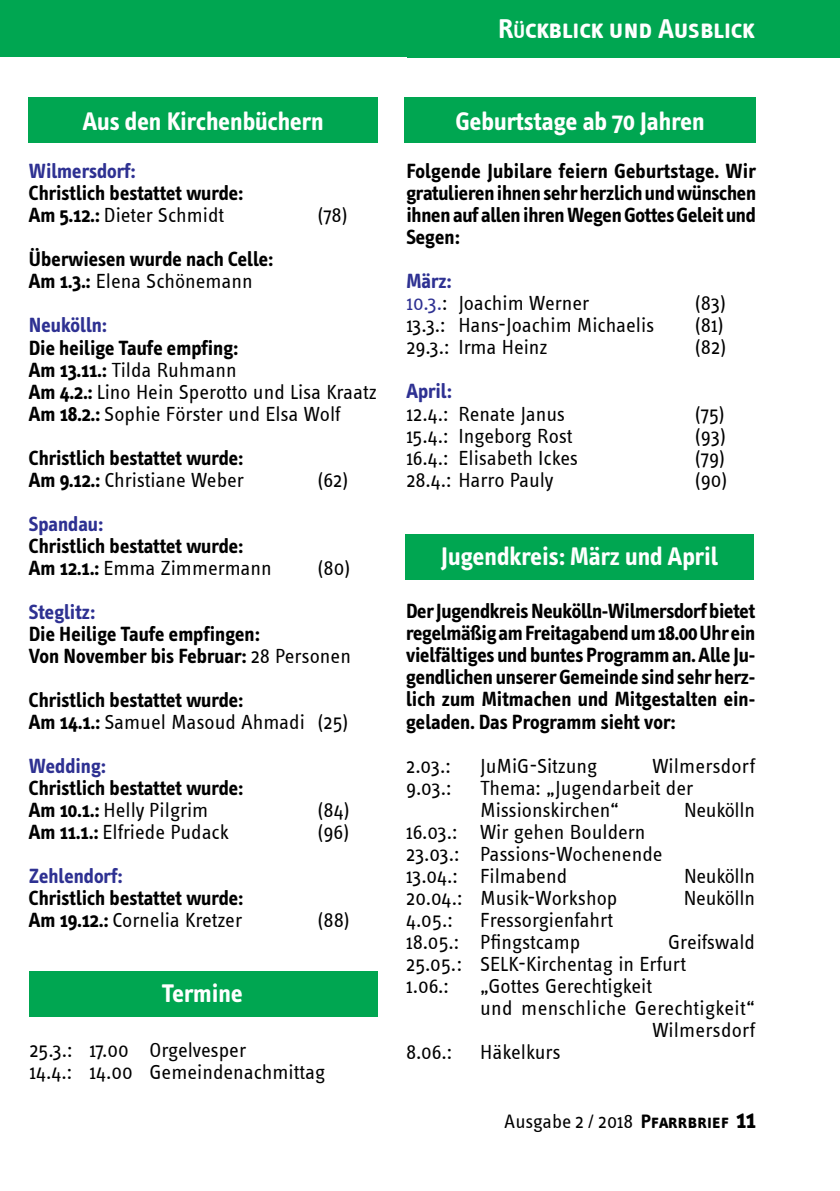
<style>
.page{position:relative;width:840px;height:1191px;background:#fff}
.page>*{position:absolute;margin:0;border:0;box-sizing:border-box;transform-origin:0 0}
.t1{font:28px "Info Text Bold Caps";color:#fff}
.t2{font:700 26px "Info Text";color:#fff}
.t3{font:21px/22px "Selk Info";color:#000}
.t4{font:700 21px/22px "Info Text";color:#000;text-align:justify}
.t5{font:700 21px "Info Text";color:#2e3192}
.t6{font:20px "Selk Info";letter-spacing:-.005em;color:#000}
.s1{font-family:"Info Text";font-weight:700}
.s2{font-family:"Selk Info";font-weight:400}
.s3{font-size:20px}
.s4{color:#2e3192}
.s5{font-family:"Info Text Bold Caps"}
.s6{font-family:"Info Text";font-weight:700;font-size:26px}
</style>
<div class="page">
<div style="left:0;top:0;width:441px;height:57px;background:#00a651"></div>
<div style="left:407px;top:0;width:432px;height:57px;background:#00a651"></div>
<div style="left:404px;top:97px;width:352px;height:46px;background:#00a651"></div>
<div style="left:28px;top:97px;width:350px;height:46px;background:#00a651"></div>
<div style="left:29px;top:971px;width:349px;height:46px;background:#00a651"></div>
<div style="left:404px;top:534px;width:349px;height:45px;background:#00a651"></div>
<p class="t2" style="left:83px;top:107px;width:242px">Aus den Kirchenbüchern</p>
<p class="t5" style="left:29px;top:159px;width:108px">Wilmersdorf:</p>
<p class="t4" style="left:29px;top:182px;width:216px">Christlich bestattet wurde:</p>
<p class="t3" style="left:29px;top:204px;width:197px"><span class="s1">Am 5.12.:</span> Dieter Schmidt</p>
<p class="t3" style="left:317px;top:204px;width:32px">(78)</p>
<p class="t4" style="left:29px;top:248px;width:245px">Überwiesen wurde nach Celle:</p>
<p class="t3" style="left:29px;top:270px;width:225px"><span class="s1">Am 1.3.:</span> Elena Schönemann</p>
<p class="t5" style="left:29px;top:313px;width:79px">Neukölln:</p>
<p class="t4" style="left:29px;top:337px;width:210px">Die heilige Taufe empfing:</p>
<p class="t3" style="left:29px;top:358px;width:349px"><span class="s1">Am 13.11.:</span> Tilda Ruhmann<br><span class="s1">Am 4.2.:</span> Lino Hein Sperotto und Lisa Kraatz<br><span class="s1">Am 18.2.:</span> Sophie Förster und Elsa Wolf</p>
<p class="t4" style="left:29px;top:447px;width:216px">Christlich bestattet wurde:</p>
<p class="t3" style="left:29px;top:468px;width:217px"><span class="s1">Am 9.12.:</span> Christiane Weber</p>
<p class="t3" style="left:317px;top:468px;width:33px">(62)</p>
<p class="t5" style="left:29px;top:511px;width:76px">Spandau:</p>
<p class="t4" style="left:29px;top:535px;width:216px">Christlich bestattet wurde:</p>
<p class="t3" style="left:29px;top:557px;width:244px"><span class="s1">Am 12.1.:</span> Emma Zimmermann</p>
<p class="t3" style="left:317px;top:557px;width:35px">(80)</p>
<p class="t5" style="left:29px;top:599px;width:67px">Steglitz:</p>
<p class="t4" style="left:29px;top:623px;width:323px">Die Heilige Taufe empfingen:<br>Von November bis Februar: <span class="s2">28 Personen</span></p>
<p class="t4" style="left:29px;top:689px;width:216px">Christlich bestattet wurde:</p>
<p class="t3" style="left:29px;top:711px;width:321px"><span class="s1">Am 14.1.:</span> Samuel Masoud Ahmadi (25)</p>
<p class="t5" style="left:29px;top:754px;width:78px">Wedding:</p>
<p class="t4" style="left:29px;top:777px;width:216px">Christlich bestattet wurde:</p>
<p class="t3" style="left:29px;top:799px;width:181px"><span class="s1">Am 10.1.:</span> Helly Pilgrim</p>
<p class="t3" style="left:317px;top:799px;width:34px">(84)</p>
<p class="t3" style="left:29px;top:821px;width:201px"><span class="s1">Am 11.1.:</span> Elfriede Pudack</p>
<p class="t3" style="left:317px;top:821px;width:34px">(96)</p>
<p class="t5" style="left:29px;top:864px;width:95px">Zehlendorf:</p>
<p class="t4" style="left:29px;top:887px;width:216px">Christlich bestattet wurde:</p>
<p class="t3" style="left:29px;top:909px;width:215px"><span class="s1">Am 19.12.:</span> Cornelia Kretzer</p>
<p class="t3" style="left:317px;top:909px;width:34px">(88)</p>
<p class="t2" style="left:162px;top:979px;width:82px">Termine</p>
<p class="t3" style="left:29px;top:1039px;width:297px">25.3.: 17.00 Orgelvesper<br>14.4.: 14.00 Gemeindenachmittag</p>
<h1 class="t1" style="left:498px;top:13px;width:258px">R<span class="s3">Ü</span>ckblick und Ausblick</h1>
<p class="t2" style="left:455px;top:106px;width:250px">Geburtstage ab 70 Jahren</p>
<p class="t4" style="left:406px;top:160px;width:351px">Folgende Jubilare feiern Geburtstage. Wir gratulieren ihnen sehr herzlich und wünschen ihnen auf allen ihren Wegen Gottes Geleit und Segen:</p>
<p class="t5" style="left:406px;top:269px;width:47px">März:</p>
<p class="t3" style="left:406px;top:292px;width:184px"><span class="s4">10.3.</span>: Joachim Werner</p>
<p class="t3" style="left:694px;top:292px;width:33px">(83)</p>
<p class="t3" style="left:406px;top:314px;width:249px">13.3.: Hans-Joachim Michaelis</p>
<p class="t3" style="left:694px;top:314px;width:31px">(81)</p>
<p class="t3" style="left:406px;top:336px;width:143px">29.3.: Irma Heinz</p>
<p class="t3" style="left:694px;top:336px;width:34px">(82)</p>
<p class="t5" style="left:406px;top:379px;width:47px">April:</p>
<p class="t3" style="left:406px;top:402px;width:160px">12.4.: Renate Janus</p>
<p class="t3" style="left:694px;top:402px;width:32px">(75)</p>
<p class="t3" style="left:406px;top:424px;width:167px">15.4.: Ingeborg Rost</p>
<p class="t3" style="left:694px;top:424px;width:33px">(93)</p>
<p class="t3" style="left:406px;top:446px;width:173px">16.4.: Elisabeth Ickes</p>
<p class="t3" style="left:694px;top:446px;width:32px">(79)</p>
<p class="t3" style="left:406px;top:468px;width:148px">28.4.: Harro Pauly</p>
<p class="t3" style="left:694px;top:468px;width:35px">(90)</p>
<p class="t2" style="left:441px;top:541px;width:278px">Jugendkreis: März und April</p>
<p class="t4" style="left:406px;top:600px;width:350px">Der Jugendkreis Neukölln-Wilmersdorf bietet regelmäßig am Freitagabend um 18.00 Uhr ein vielfältiges und buntes Programm an. Alle Ju&shy;gendlichen unserer Gemeinde sind sehr herz&shy;lich zum Mitmachen und Mitgestalten ein&shy;geladen. Das Programm sieht vor:</p>
<p class="t3" style="left:406px;top:754px;width:46px">2.03.:</p>
<p class="t3" style="left:480px;top:754px;width:119px">JuMiG-Sitzung</p>
<p class="t3" style="left:652px;top:754px;width:104px">Wilmersdorf</p>
<p class="t3" style="left:406px;top:776px;width:47px">9.03.:</p>
<p class="t3" style="left:480px;top:776px;width:215px">Thema: „Jugendarbeit der<br>Missionskirchen“</p>
<p class="t3" style="left:683px;top:798px;width:72px">Neukölln</p>
<p class="t3" style="left:406px;top:820px;width:258px">16.03.: Wir gehen Bouldern<br>23.03.: Passions-Wochenende<br>13.04.: Filmabend</p>
<p class="t3" style="left:683px;top:864px;width:72px">Neukölln</p>
<p class="t3" style="left:406px;top:886px;width:213px">20.04.: Musik-Workshop</p>
<p class="t3" style="left:683px;top:886px;width:73px">Neukölln</p>
<p class="t3" style="left:406px;top:908px;width:48px">4.05.:</p>
<p class="t3" style="left:406px;top:908px;width:208px;text-indent:74px">Fressorgienfahrt<br>18.05.: Pfingstcamp</p>
<p class="t3" style="left:406px;top:930px;width:350px;text-indent:262px">Greifswald<br>25.05.: SELK-Kirchentag in Erfurt<br>1.06.:</p>
<p class="t3" style="left:480px;top:974px;width:173px">„Gottes Gerechtigkeit</p>
<p class="t3" style="left:480px;top:996px;width:276px">und menschliche Gerechtigkeit“</p>
<p class="t3" style="left:652px;top:1018px;width:104px">Wilmersdorf</p>
<p class="t3" style="left:406px;top:1040px;width:48px">8.06.:</p>
<p class="t3" style="left:480px;top:1040px;width:82px">Häkelkurs</p>
<p class="t6" style="left:504px;top:1111px;width:253px">Ausgabe 2 / 2018 <span class="s5">Pfarrbrief</span> <span class="s6">11</span></p>
</div>
